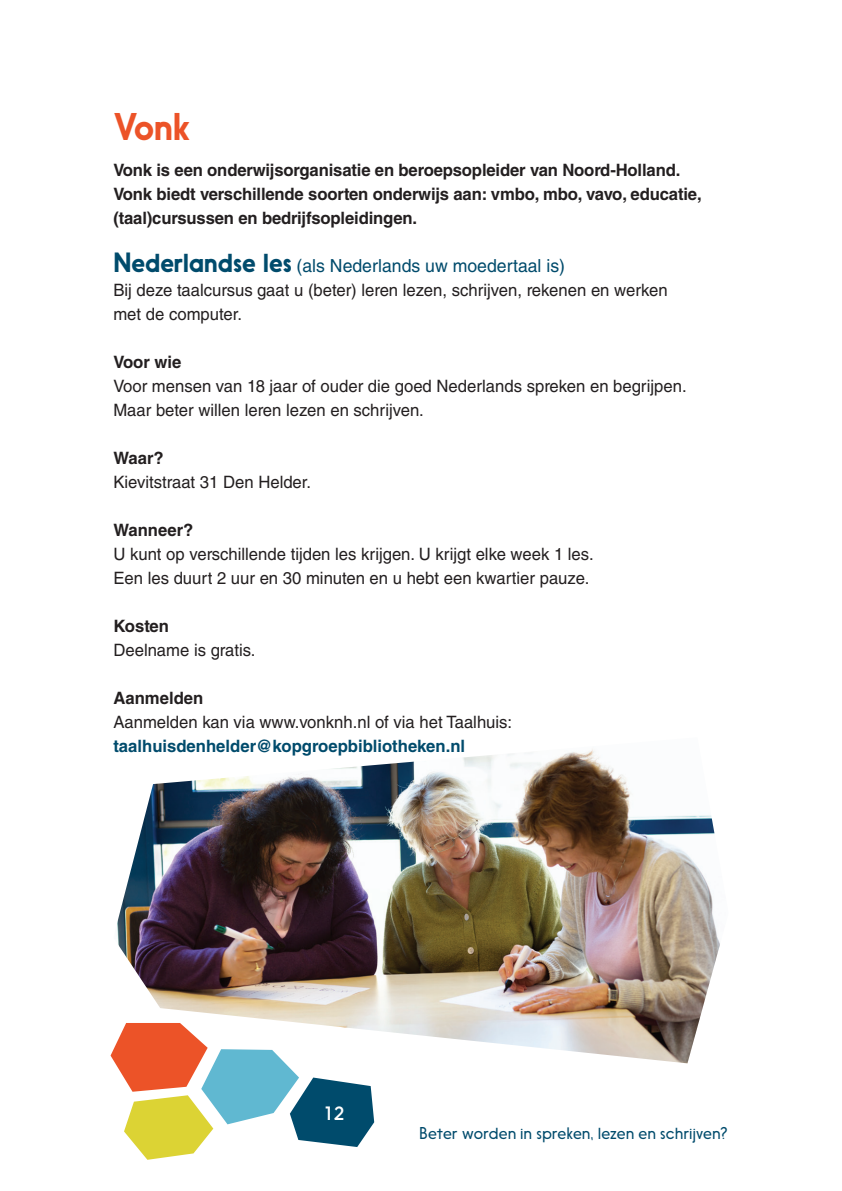
<style>
.page{position:relative;width:842px;height:1191px;background:#fff}
.page>*{position:absolute;margin:0;border:0;box-sizing:border-box;transform-origin:0 0}
.t1{font:500 36px "Nanami Pro";color:#ec5328}
.t2{font:18px "Helvetica LT Std";color:#004b6c}
.t3{font:18px "Nanami Pro";color:#fff}
.t4{font:17px/24px "Helvetica LT Std";color:#231f20}
.t5{font:700 17px/24px "Helvetica LT Std";letter-spacing:-.01em;color:#231f20}
.t6{font:700 17px "Helvetica LT Std";color:#004b6c}
.t7{font:300 16px "Nanami Pro";letter-spacing:.025em;color:#004b6c}
.s1{font-family:"Nanami Pro";font-weight:500;font-size:26px}
</style>
<div class="page">
<svg style="left:111px;top:1050px;width:263px;height:109px"></svg>
<img style="left:113px;top:749px;width:607px;height:314px">
<h1 class="t1" style="left:113px;top:105px;width:78px">Vonk</h1>
<p class="t5" style="left:113px;top:157px;width:590px">Vonk is een onderwijsorganisatie en beroepsopleider van Noord-Holland.<br>Vonk biedt verschillende soorten onderwijs aan: vmbo, mbo, vavo, educatie, (taal)cursussen en bedrijfsopleidingen.</p>
<p class="t2" style="left:113px;top:255px;width:453px"><span class="s1">Nederlandse les</span> (als Nederlands uw moedertaal is)</p>
<p class="t4" style="left:113px;top:278px;width:556px">Bij deze taalcursus gaat u (beter) leren lezen, schrijven, rekenen en werken met de computer.</p>
<p class="t5" style="left:113px;top:349px;width:70px">Voor wie</p>
<p class="t4" style="left:113px;top:374px;width:575px">Voor mensen van 18 jaar of ouder die goed Nederlands spreken en begrijpen.<br>Maar beter willen leren lezen en schrijven.</p>
<p class="t5" style="left:113px;top:445px;width:52px">Waar?</p>
<p class="t4" style="left:113px;top:470px;width:199px">Kievitstraat 31 Den Helder.</p>
<p class="t5" style="left:113px;top:517px;width:81px">Wanneer?</p>
<p class="t4" style="left:113px;top:542px;width:482px">U kunt op verschillende tijden les krijgen. U krijgt elke week 1 les.<br>Een les duurt 2 uur en 30 minuten en u hebt een kwartier pauze.</p>
<p class="t5" style="left:113px;top:613px;width:57px">Kosten</p>
<p class="t4" style="left:113px;top:638px;width:144px">Deelname is gratis.</p>
<p class="t5" style="left:113px;top:685px;width:91px">Aanmelden</p>
<p class="t4" style="left:113px;top:710px;width:400px">Aanmelden kan via www.vonknh.nl of via het Taalhuis:</p>
<p class="t6" style="left:113px;top:735px;width:353px">taalhuisdenhelder@kopgroepbibliotheken.nl</p>
<p class="t3" style="left:323px;top:1103px;width:23px">12</p>
<p class="t7" style="left:419px;top:1123px;width:310px">Beter worden in spreken, lezen en schrijven?</p>
</div>
